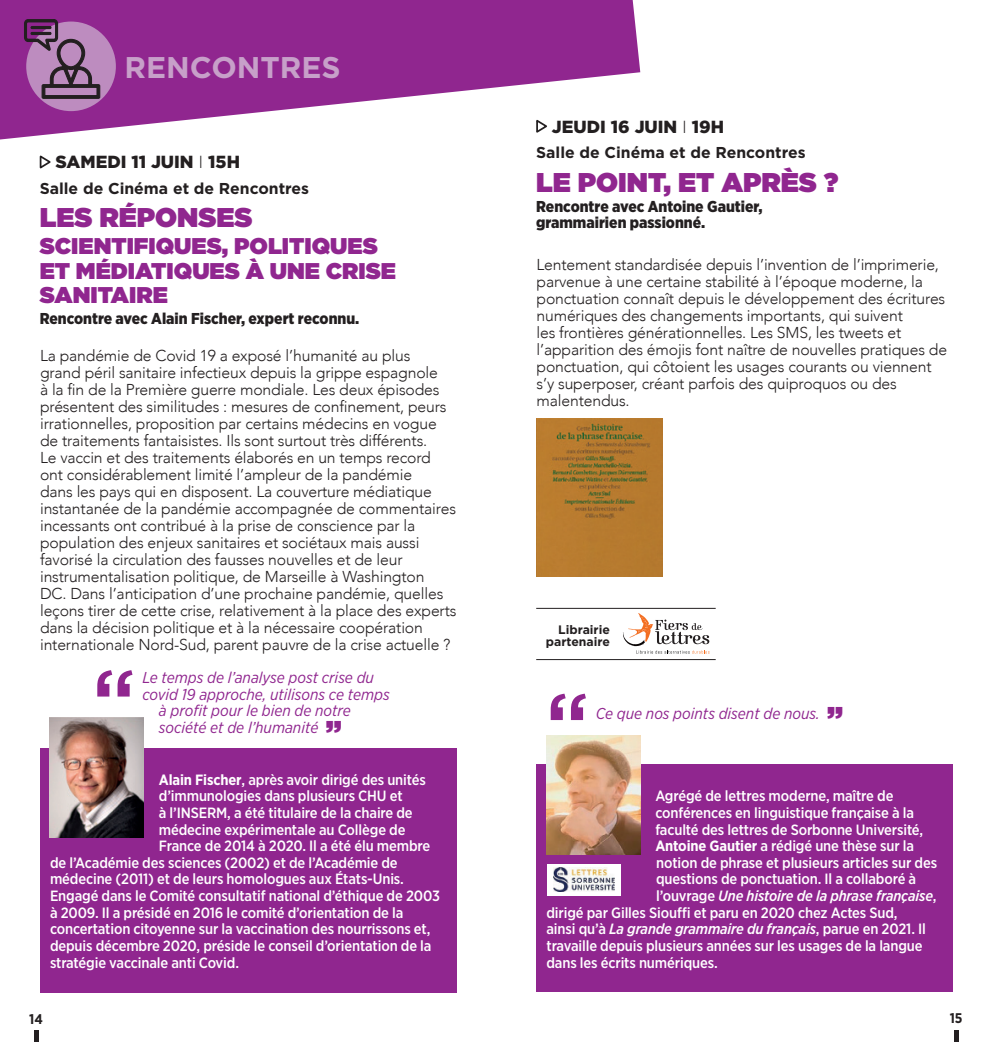
<style>
.page{position:relative;width:993px;height:1042px;background:#fff}
.page>*{position:absolute;margin:0;border:0;box-sizing:border-box;transform-origin:0 0}
.t1{font:700 29.93px "Gotham";color:#c7a0c9}
.t2{font:900 27.12px "Gotham";color:#90268f}
.t3{font:900 22.75px/24.5px "Gotham";color:#90268f}
.t4{font:900 17.5px "Gotham";color:#231f20}
.t5{font:300 15.75px/17px "Avenir";letter-spacing:-.01em;color:#231f20}
.t6{font:italic 15.75px "Gotham Narrow";color:#90268f}
.t7{font:900 15.75px/15.8px "Gotham Narrow";color:#231f20}
.t8{font:700 15.75px "Gotham";color:#231f20}
.t9{font:500 14.88px "Gotham Narrow";letter-spacing:-.01em;color:#fff}
.t10{font:italic 500 14.88px "Gotham Narrow";letter-spacing:-.01em;color:#fff}
.t11{font:700 14px "Gotham Narrow";color:#231f20}
.t12{font:700 12.25px/12.2px "Gotham";color:#231f20;text-align:right}
.s1{font-weight:300}
.s2{font-weight:900;font-style:normal;font-size:31.5px}
.s3{font-weight:700}
.s4{font-style:normal}
</style>
<div class="page">
<div style="left:536px;top:764px;width:416px;height:228px;background:#90268f"></div>
<img style="left:546px;top:735px;width:94px;height:119px">
<svg style="left:0;top:0;width:640px;height:139px;fill:#90268f"></svg>
<div style="left:26px;top:22px;width:90px;height:89px;background:#bd8cbf;border-radius:50%"></div>
<svg style="left:23px;top:18px;width:78px;height:81px"></svg>
<hr style="left:536px;top:608px;width:179px;height:1px;background:#231f20">
<hr style="left:536px;top:659px;width:179px;height:1px;background:#231f20">
<svg style="left:623px;top:613px;width:86px;height:41px"></svg>
<svg style="left:550px;top:694px;width:35px;height:26px"></svg>
<img style="left:536px;top:418px;width:126px;height:159px">
<div style="left:546px;top:863px;width:74px;height:32px;background:#fff"></div>
<img style="left:553px;top:867px;width:61px;height:25px">
<svg style="left:39px;top:155px;width:12px;height:14px"></svg>
<div style="left:40px;top:748px;width:416px;height:244px;background:#90268f"></div>
<img style="left:50px;top:718px;width:94px;height:119px">
<svg style="left:97px;top:670px;width:35px;height:26px"></svg>
<div style="left:34px;top:1030px;width:5px;height:12px;background:#231f20"></div>
<div style="left:953px;top:1030px;width:5px;height:12px;background:#231f20"></div>
<h1 class="t1" style="left:124px;top:48px;width:218px">RENCONTRES</h1>
<p class="t4" style="left:55px;top:150px;width:186px">SAMEDI 11 JUIN <span class="s1">I</span> 15H</p>
<p class="t8" style="left:40px;top:178px;width:271px">Salle de Cinéma et de Rencontres</p>
<h2 class="t2" style="left:40px;top:198px;width:214px">LES RÉPONSES</h2>
<h3 class="t3" style="left:40px;top:234px;width:357px">SCIENTIFIQUES, POLITIQUES<br>ET MÉDIATIQUES À UNE CRISE<br>SANITAIRE</h3>
<p class="t7" style="left:40px;top:310px;width:321px">Rencontre avec Alain Fischer, expert reconnu.</p>
<p class="t5" style="left:40px;top:347px;width:418px">La pandémie de Covid 19 a exposé l’humanité au plus<br>grand péril sanitaire infectieux depuis la grippe espagnole<br>à la fin de la Première guerre mondiale. Les deux épisodes présentent des similitudes : mesures de confinement, peurs irrationnelles, proposition par certains médecins en vogue de traitements fantaisistes. Ils sont surtout très différents.<br>Le vaccin et des traitements élaborés en un temps record ont considérablement limité l’ampleur de la pandémie<br>dans les pays qui en disposent. La couverture médiatique instantanée de la pandémie accompagnée de commentaires incessants ont contribué à la prise de conscience par la population des enjeux sanitaires et sociétaux mais aussi favorisé la circulation des fausses nouvelles et de leur instrumentalisation politique, de Marseille à Washington<br>DC. Dans l’anticipation d’une prochaine pandémie, quelles leçons tirer de cette crise, relativement à la place des experts dans la décision politique et à la nécessaire coopération internationale Nord-Sud, parent pauvre de la crise actuelle ?</p>
<p class="t6" style="left:142px;top:667px;width:233px">Le temps de l’analyse post crise du</p>
<p class="t6" style="left:142px;top:684px;width:249px">covid 19 approche, utilisons ce temps</p>
<p class="t6" style="left:159px;top:701px;width:193px">à profit pour le bien de notre</p>
<p class="t6" style="left:159px;top:717px;width:184px">société et de l’humanité <span class="s2">”</span></p>
<p class="t9" style="left:159px;top:770px;width:268px"><span class="s3">Alain Fischer</span>, après avoir dirigé des unités</p>
<p class="t9" style="left:159px;top:786px;width:245px">d’immunologies dans plusieurs CHU et</p>
<p class="t9" style="left:159px;top:803px;width:255px">à l’INSERM, a été titulaire de la chaire de</p>
<p class="t9" style="left:159px;top:820px;width:248px">médecine expérimentale au Collège de</p>
<p class="t9" style="left:159px;top:836px;width:273px">France de 2014 à 2020. Il a été élu membre</p>
<p class="t9" style="left:50px;top:853px;width:349px">de l’Académie des sciences (2002) et de l’Académie de</p>
<p class="t9" style="left:50px;top:870px;width:355px">médecine (2011) et de leurs homologues aux États-Unis.</p>
<p class="t9" style="left:50px;top:886px;width:391px">Engagé dans le Comité consultatif national d’éthique de 2003</p>
<p class="t9" style="left:50px;top:903px;width:355px">à 2009. Il a présidé en 2016 le comité d’orientation de la</p>
<p class="t9" style="left:50px;top:919px;width:382px">concertation citoyenne sur la vaccination des nourrissons et,</p>
<p class="t9" style="left:50px;top:936px;width:383px">depuis décembre 2020, préside le conseil d’orientation de la</p>
<p class="t9" style="left:50px;top:953px;width:190px">stratégie vaccinale anti Covid.</p>
<p class="t4" style="left:552px;top:114px;width:173px">JEUDI 16 JUIN <span class="s1">I</span> 19H</p>
<p class="t8" style="left:536px;top:142px;width:271px">Salle de Cinéma et de Rencontres</p>
<h2 class="t2" style="left:536px;top:163px;width:303px">LE POINT, ET APRÈS ?</h2>
<p class="t7" style="left:536px;top:199px;width:228px">Rencontre avec Antoine Gautier, grammairien passionné.</p>
<p class="t5" style="left:536px;top:256px;width:412px">Lentement standardisée depuis l’invention de l’imprimerie, parvenue à une certaine stabilité à l’époque moderne, la ponctuation connaît depuis le développement des écritures numériques des changements importants, qui suivent<br>les frontières générationnelles. Les SMS, les tweets et l’apparition des émojis font naître de nouvelles pratiques de ponctuation, qui côtoient les usages courants ou viennent s’y superposer, créant parfois des quiproquos ou des malentendus.</p>
<p class="t12" style="left:545px;top:623px;width:66px">Librairie partenaire</p>
<p class="t6" style="left:595px;top:703px;width:248px">Ce que nos points disent de nous. <span class="s2">”</span></p>
<p class="t9" style="left:655px;top:786px;width:239px">Agrégé de lettres moderne, maître de</p>
<p class="t9" style="left:655px;top:803px;width:260px">conférences en linguistique française à la</p>
<p class="t9" style="left:655px;top:820px;width:269px">faculté des lettres de Sorbonne Université,</p>
<p class="t9" style="left:655px;top:836px;width:260px"><span class="s3">Antoine Gautier</span> a rédigé une thèse sur la</p>
<p class="t9" style="left:656px;top:853px;width:282px">notion de phrase et plusieurs articles sur des</p>
<p class="t9" style="left:656px;top:870px;width:261px">questions de ponctuation. Il a collaboré à</p>
<p class="t10" style="left:656px;top:886px;width:282px"><span class="s4">l’ouvrage</span> Une histoire de la phrase française<span class="s4">,</span></p>
<p class="t9" style="left:546px;top:903px;width:352px">dirigé par Gilles Siouffi et paru en 2020 chez Actes Sud,</p>
<p class="t10" style="left:546px;top:919px;width:381px"><span class="s4">ainsi qu’à</span> La grande grammaire du français<span class="s4">, parue en 2021. Il</span></p>
<p class="t9" style="left:546px;top:936px;width:377px">travaille depuis plusieurs années sur les usages de la langue</p>
<p class="t9" style="left:546px;top:953px;width:173px">dans les écrits numériques.</p>
<p class="t11" style="left:29px;top:1010px;width:15px">14</p>
<p class="t11" style="left:949px;top:1009px;width:14px">15</p>
</div>
